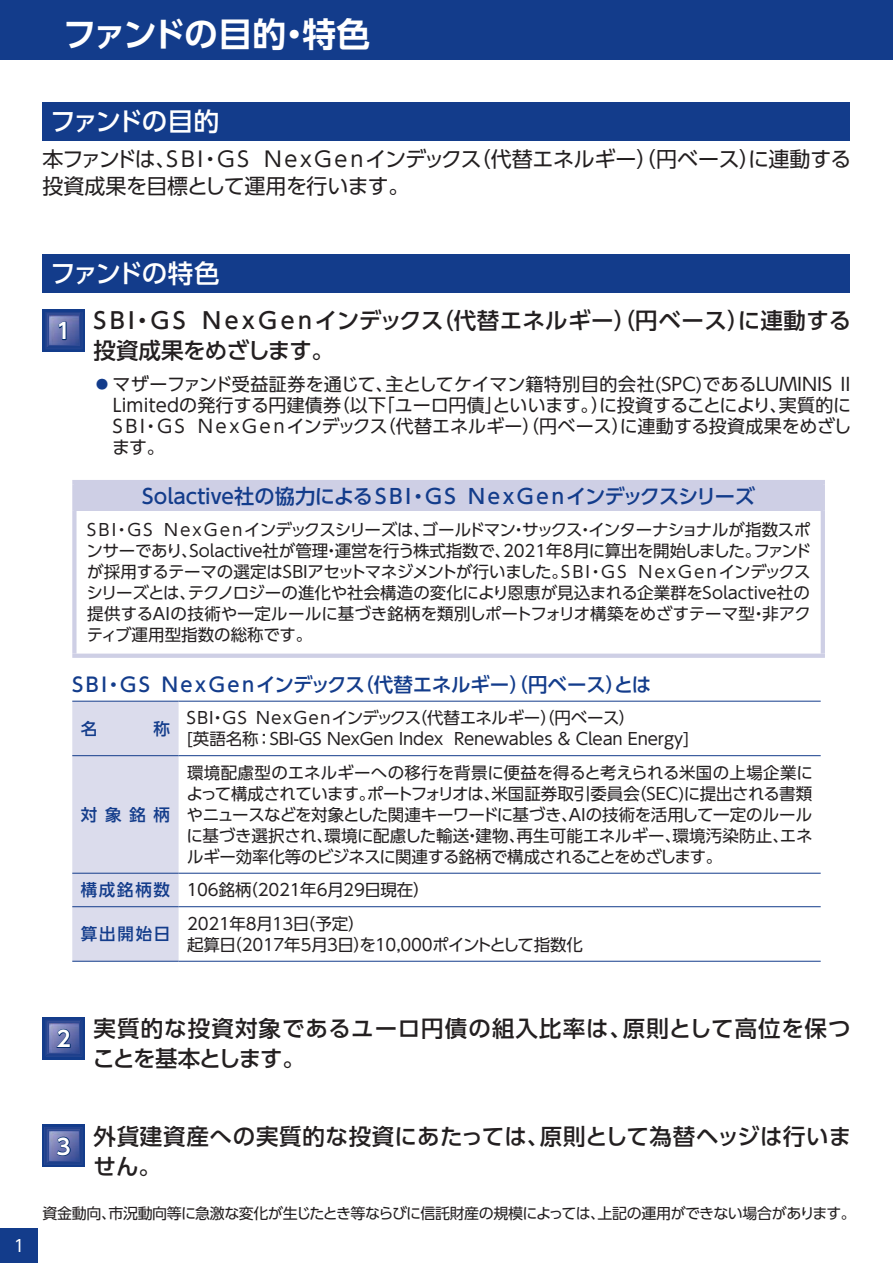
<style>
.page{position:relative;width:893px;height:1263px;background:#fff}
.page>*{position:absolute;margin:0;border:0;box-sizing:border-box;transform-origin:0 0}
.t1{font:33.75px "UD Shin Go Pro De Bold 90 pv RKSJ H";letter-spacing:-.04em;color:#fff}
.t2{font:25.5px "UD Shin Go Pro Medium 90 pv RKSJ H";letter-spacing:-.07em;color:#fff}
.t3{font:22.5px/30px "UD Shin Go Pro Medium 90 pv RKSJ H";letter-spacing:-.025em;color:#231f20}
.t4{font:22.5px/30px "UD Shin Go Pro Medium 90 pv RKSJ H";letter-spacing:.04em;color:#231f20}
.t5{font:22.5px/30px "UD Shin Go Pro Medium 90 pv RKSJ H";letter-spacing:.015em;color:#231f20}
.t6{font:21.6px "UD Shin Go Pro De Bold 90 pv RKSJ H";color:#fff}
.t7{font:21px/27px "UD Shin Go Pro Regular 90 pv RKSJ H";letter-spacing:-.04em;color:#231f20}
.t8{font:20.25px "UD Shin Go Pro Medium 90 pv RKSJ H";letter-spacing:-.06em;color:#133c8b}
.t9{font:19.5px "UD Shin Go Pro Medium 90 pv RKSJ H";letter-spacing:-.065em;color:#133c8b}
.t10{font:18px/21px "UD Shin Go Pro Regular 90 pv RKSJ H";letter-spacing:-.02em;color:#231f20;text-align:justify}
.t11{font:16.5px/21px "UD Shin Go Pro Regular 90 pv RKSJ H";letter-spacing:-.01em;color:#231f20;text-align:justify}
.t12{font:16.5px/21px "UD Shin Go Pro Regular 90 pv RKSJ H";letter-spacing:-.03em;color:#231f20}
.t13{font:16.5px "UD Shin Go Pro Medium 90 pv RKSJ H";letter-spacing:.115em;color:#133c8b}
.t14{font:16.5px "UD Shin Go Pro Regular 90 pv RKSJ H";color:#fff}
.t15{font:15px "UD Shin Go Pro Regular 90 pv RKSJ H";letter-spacing:-.03em;color:#231f20}
.s1{font-family:"Gothic MB101 Pro Light 90 pv RKSJ H";color:#133c8b}
.s2{font-family:"UD Shin Go Pro Medium 90 pv RKSJ H";color:#133c8b}
</style>
<div class="page">
<div style="left:43px;top:102px;width:807px;height:38px;background:#133c8b"></div>
<div style="left:43px;top:254px;width:807px;height:38px;background:#133c8b"></div>
<div style="left:74px;top:482px;width:749px;height:29px;background:#cecfe5"></div>
<hr style="left:72px;top:480px;width:753px;height:4px;background:#cecfe5">
<div style="left:72px;top:484px;width:5px;height:27px;background:#cecfe5"></div>
<hr style="left:821px;top:484px;width:4px;height:27px;background:#cecfe5">
<div style="left:72px;top:511px;width:5px;height:143px;background:#cecfe5"></div>
<hr style="left:821px;top:511px;width:4px;height:143px;background:#cecfe5">
<hr style="left:72px;top:654px;width:753px;height:4px;background:#cecfe5">
<div style="left:72px;top:702px;width:107px;height:259px;background:#dbdcec"></div>
<hr style="left:179px;top:701px;width:642px;height:1px;background:#133c8b">
<hr style="left:179px;top:755px;width:642px;height:1px;background:#133c8b">
<hr style="left:179px;top:873px;width:642px;height:1px;background:#133c8b">
<hr style="left:179px;top:906px;width:642px;height:1px;background:#133c8b">
<hr style="left:179px;top:961px;width:642px;height:1px;background:#133c8b">
<hr style="left:72px;top:701px;width:107px;height:1px;background:#133c8b">
<hr style="left:72px;top:755px;width:107px;height:1px;background:#133c8b">
<hr style="left:72px;top:873px;width:107px;height:1px;background:#133c8b">
<hr style="left:72px;top:906px;width:107px;height:1px;background:#133c8b">
<hr style="left:72px;top:961px;width:107px;height:1px;background:#133c8b">
<div style="left:43px;top:309px;width:42px;height:43px;background:#133c8b"></div>
<svg style="left:45px;top:312px;width:38px;height:37px"></svg>
<div style="left:43px;top:1017px;width:42px;height:42px;background:#133c8b"></div>
<svg style="left:45px;top:1020px;width:37px;height:37px"></svg>
<div style="left:43px;top:1125px;width:42px;height:42px;background:linear-gradient(to right,#133c8b,#133c8b)"></div>
<svg style="left:45px;top:1127px;width:38px;height:38px"></svg>
<div style="left:0;top:1228px;width:38px;height:34px;background:#133c8b"></div>
<div style="left:0;top:0;width:893px;height:60px;background:#133c8b"></div>
<h1 class="t1" style="left:63px;top:21px;width:309px">ファンドの目的・特色</h1>
<h2 class="t2" style="left:50px;top:112px;width:171px">ファンドの目的</h2>
<p class="t7" style="left:43px;top:149px;width:810px">本ファンドは、ＳＢＩ・ＧＳ ＮｅｘＧｅｎインデックス（代替エネルギー）（円ベース）に連動する投資成果を目標として運用を行います。</p>
<h2 class="t2" style="left:50px;top:263px;width:171px">ファンドの特色</h2>
<h3 class="t3" style="left:89px;top:309px;width:764px">ＳＢＩ・ＧＳ ＮｅｘＧｅｎインデックス（代替エネルギー）（円ベース）に連動する投資成果をめざします。</h3>
<p class="t10" style="left:109px;top:377px;width:744px;text-indent:-16px"><span class="s1">●</span>マザーファンド受益証券を通じて、主としてケイマン籍特別目的会社(SPC)であるLUMINIS II Limitedの発行する円建債券（以下「ユーロ円債」といいます。）に投資することにより、実質的にＳＢＩ・ＧＳ ＮｅｘＧｅｎインデックス（代替エネルギー）（円ベース）に連動する投資成果をめざします。</p>
<p class="t8" style="left:142px;top:489px;width:614px">Solactive社の協力によるＳＢＩ・ＧＳ ＮｅｘＧｅｎインデックスシリーズ</p>
<p class="t11" style="left:84px;top:521px;width:729px">ＳＢＩ・ＧＳ ＮｅｘＧｅｎインデックスシリーズは、ゴールドマン・サックス・インターナショナルが指数スポンサーであり、Solactive社が管理・運営を行う株式指数で、2021年8月に算出を開始しました。ファンドが採用するテーマの選定はSBIアセットマネジメントが行いました。ＳＢＩ・ＧＳ ＮｅｘＧｅｎインデックスシリーズとは、テクノロジーの進化や社会構造の変化により恩恵が見込まれる企業群をSolactive社の提供するAIの技術や一定ルールに基づき銘柄を類別しポートフォリオ構築をめざすテーマ型・非アクティブ運用型指数の総称です。</p>
<p class="t9" style="left:68px;top:677px;width:585px">ＳＢＩ・ＧＳ ＮｅｘＧｅｎインデックス（代替エネルギー）（円ベース）とは</p>
<p class="t13" style="left:81px;top:722px;width:18px">名</p>
<p class="t13" style="left:154px;top:722px;width:18px">称</p>
<p class="t11" style="left:183px;top:710px;width:507px">ＳＢＩ・ＧＳ ＮｅｘＧｅｎインデックス（代替エネルギー）（円ベース）<br>[英語名称：SBI-GS NexGen Index Renewables &amp; Clean Energy]</p>
<h3 class="t6" style="left:57px;top:323px;width:16px">1</h3>
<p class="t11" style="left:186px;top:764px;width:628px">環境配慮型のエネルギーへの移行を背景に便益を得ると考えられる米国の上場企業によって構成されています。ポートフォリオは、米国証券取引委員会（SEC)に提出される書類やニュースなどを対象とした関連キーワードに基づき、AIの技術を活用して一定のルールに基づき選択され、環境に配慮した輸送・建物、再生可能エネルギー、環境汚染防止、エネルギー効率化等のビジネスに関連する銘柄で構成されることをめざします。</p>
<p class="t11" style="left:81px;top:882px;width:350px"><span class="s2">構成銘柄数</span> 106銘柄（2021年6月29日現在）</p>
<p class="t13" style="left:81px;top:928px;width:91px">算出開始日</p>
<p class="t12" style="left:187px;top:915px;width:397px">2021年8月13日（予定）<br>起算日（2017年5月3日）を10,000ポイントとして指数化</p>
<p class="t13" style="left:81px;top:808px;width:91px">対象銘柄</p>
<p class="t14" style="left:14px;top:1239px;width:12px">1</p>
<h3 class="t6" style="left:57px;top:1031px;width:16px">2</h3>
<h3 class="t6" style="left:57px;top:1139px;width:16px">3</h3>
<h3 class="t4" style="left:92px;top:1016px;width:760px">実質的な投資対象であるユーロ円債の組入比率は、原則として高位を保つことを基本とします。</h3>
<h3 class="t5" style="left:94px;top:1124px;width:759px">外貨建資産への実質的な投資にあたっては、原則として為替ヘッジは行いません。</h3>
<p class="t15" style="left:43px;top:1207px;width:815px">資金動向、市況動向等に急激な変化が生じたとき等ならびに信託財産の規模によっては、上記の運用ができない場合があります。</p>
</div>
